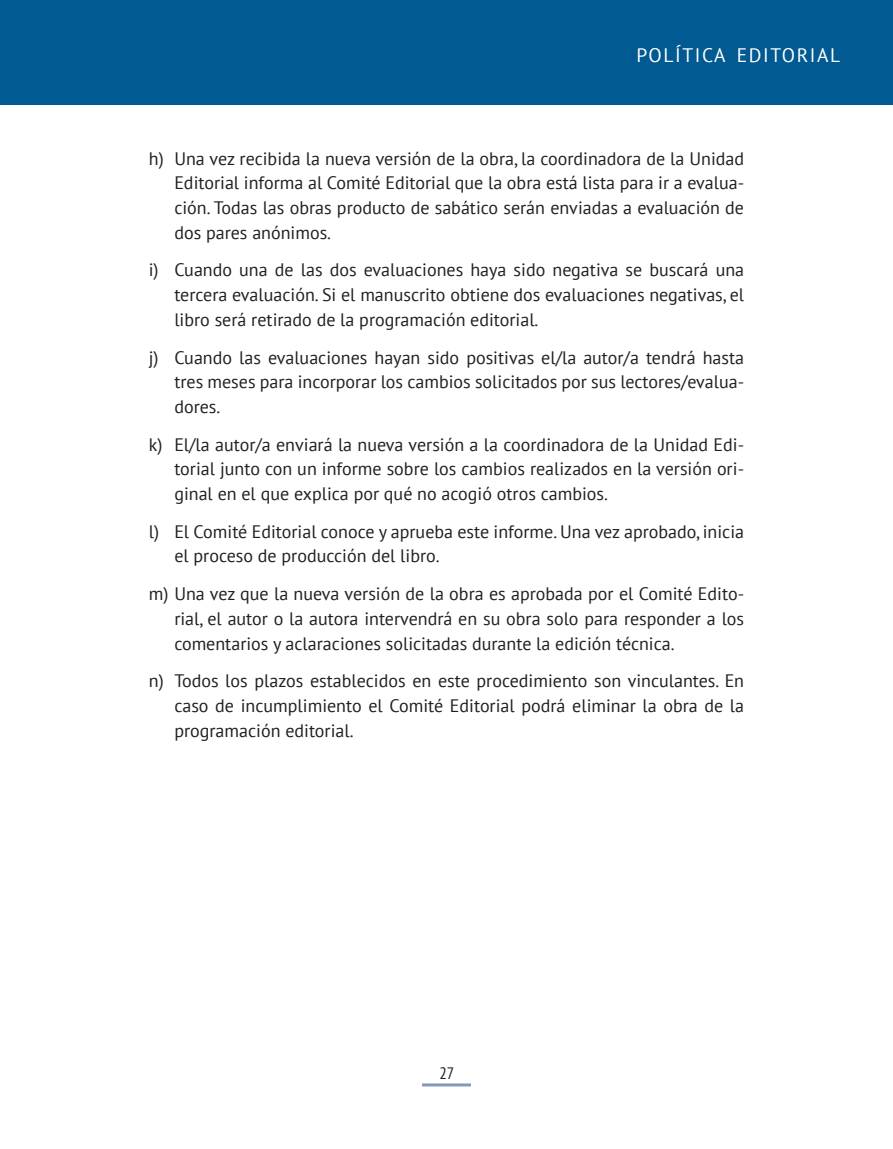
<style>
.page{position:relative;width:893px;height:1149px;background:#fff}
.page>*{position:absolute;margin:0;border:0;box-sizing:border-box;transform-origin:0 0}
.t1{font:19.5px "PT Sans";letter-spacing:.08em;color:#fff}
.lista_1{font:18px/24.8px "PT Sans";color:#231f20;text-align:justify}
.t2{font:condensed 16.5px "PT Sans";color:#231f20}
</style>
<div class="page">
<div style="left:0;top:0;width:893px;height:104px;background:#015a92"></div>
<hr style="left:422px;top:1083px;width:49px;height:3px;background:#8497bd">
<p class="t1" style="left:636px;top:42px;width:205px">POLÍTICA EDITORIAL</p>
<p class="lista_1" style="left:174px;top:145px;width:571px;text-indent:-26px">h) Una vez recibida la nueva versión de la obra, la coordinadora de la Unidad Editorial informa al Comité Editorial que la obra está lista para ir a evalua&shy;ción. Todas las obras producto de sabático serán enviadas a evaluación de dos pares anónimos.</p>
<p class="lista_1" style="left:174px;top:257px;width:571px;text-indent:-26px">i) Cuando una de las dos evaluaciones haya sido negativa se buscará una tercera evaluación. Si el manuscrito obtiene dos evaluaciones negativas, el libro será retirado de la programación editorial.</p>
<p class="lista_1" style="left:174px;top:344px;width:571px;text-indent:-26px">j) Cuando las evaluaciones hayan sido positivas el/la autor/a tendrá hasta tres meses para incorporar los cambios solicitados por sus lectores/evalua&shy;dores.</p>
<p class="lista_1" style="left:174px;top:431px;width:571px;text-indent:-26px">k) El/la autor/a enviará la nueva versión a la coordinadora de la Unidad Edi&shy;torial junto con un informe sobre los cambios realizados en la versión ori&shy;ginal en el que explica por qué no acogió otros cambios.</p>
<p class="lista_1" style="left:174px;top:518px;width:571px;text-indent:-26px">l) El Comité Editorial conoce y aprueba este informe. Una vez aprobado, inicia el proceso de producción del libro.</p>
<p class="lista_1" style="left:174px;top:580px;width:571px;text-indent:-26px">m) Una vez que la nueva versión de la obra es aprobada por el Comité Edito&shy;rial, el autor o la autora intervendrá en su obra solo para responder a los comentarios y aclaraciones solicitadas durante la edición técnica.</p>
<p class="lista_1" style="left:174px;top:667px;width:571px;text-indent:-26px">n) Todos los plazos establecidos en este procedimiento son vinculantes. En caso de incumplimiento el Comité Editorial podrá eliminar la obra de la programación editorial.</p>
<p class="t2" style="left:439px;top:1062px;width:16px">27</p>
</div>
